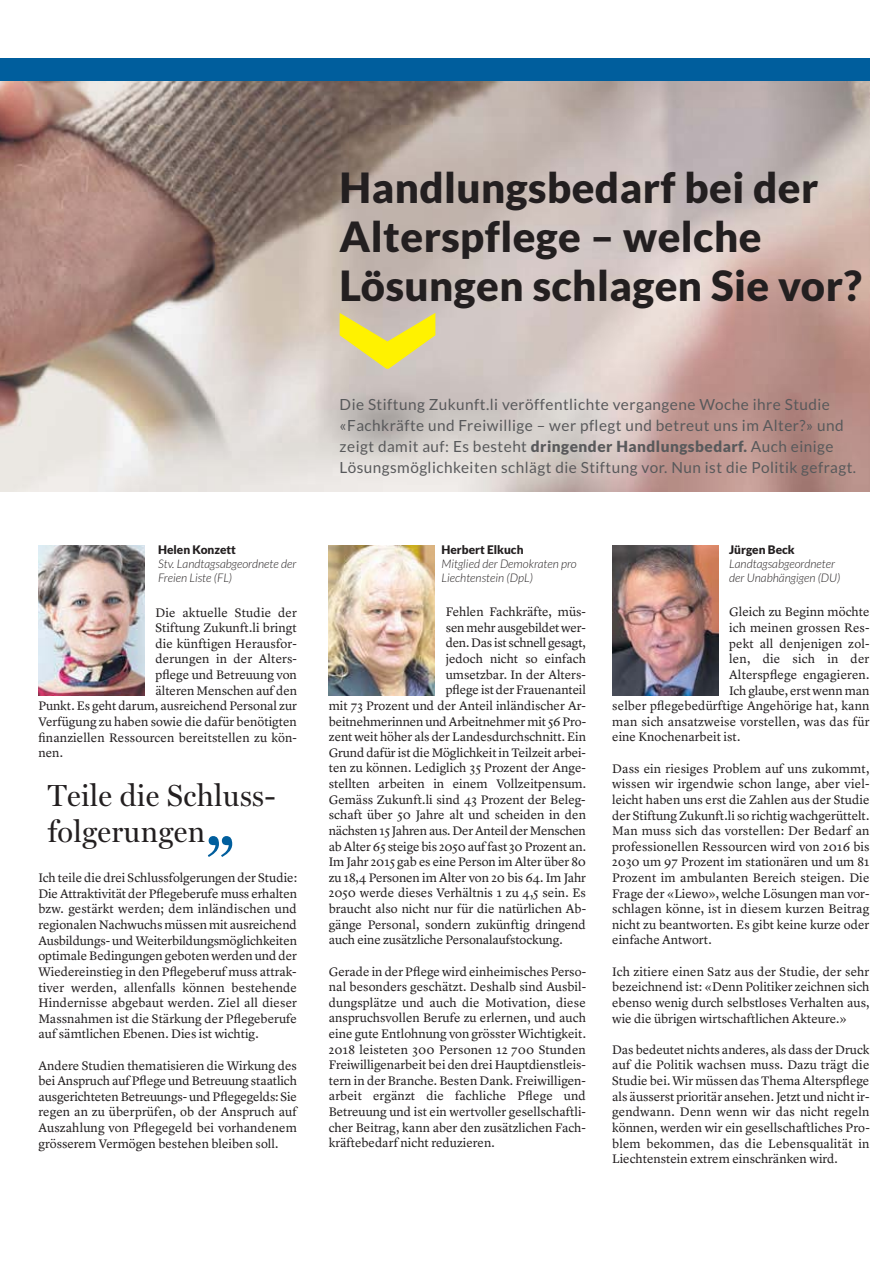
<style>
.page{position:relative;width:893px;height:1263px;background:#fff}
.page>*{position:absolute;margin:0;border:0;box-sizing:border-box;transform-origin:0 0}
.t1{font:80.85px "Miller Display";color:#005e9d}
.t2{font:900 41.85px/48.9px "Lato";letter-spacing:.01em;color:#231f20}
.t3{font:30.75px/36.3px "Miller Display";letter-spacing:.01em;color:#231f20}
.t4{font:15.3px/21px "Lato";letter-spacing:.03em;color:#58595b}
.t5{font:12.9px/15.6px "Lyon Text";color:#231f20;text-align:justify}
.t6{font:12.9px "Lyon Text";letter-spacing:-.02em;color:#231f20}
.t7{font:italic 300 11.85px/14.2px "Lato";color:#231f20}
.t8{font:900 11.85px "Lato";color:#231f20}
.s1{font-weight:900}
</style>
<div class="page">
<img style="left:0;top:81px;width:869px;height:411px">
<div style="left:0;top:58px;width:869px;height:23px;background:#005e9d"></div>
<svg style="left:339px;top:313px;width:96px;height:56px;background:#e2d768"></svg>
<img style="left:329px;top:545px;width:105px;height:150px">
<img style="left:38px;top:545px;width:106px;height:150px">
<img style="left:612px;top:545px;width:106px;height:150px">
<h2 class="t2" style="left:339px;top:167px;width:523px">Handlungsbedarf bei der<br>Alterspflege – welche<br>Lösungen schlagen Sie vor?</h2>
<p class="t8" style="left:158px;top:545px;width:79px">Helen Konzett</p>
<p class="t7" style="left:158px;top:558px;width:140px">Stv. Landtagsabgeordnete der<br>Freien Liste (FL)</p>
<p class="t5" style="left:155px;top:605px;width:143px">Die aktuelle Studie der</p>
<p class="t5" style="left:155px;top:621px;width:143px">Stiftung Zukunft.li bringt</p>
<p class="t5" style="left:155px;top:637px;width:143px">die künftigen Herausfor-</p>
<p class="t5" style="left:155px;top:652px;width:143px">derungen in der Alters-</p>
<p class="t5" style="left:155px;top:668px;width:143px">pflege und Betreuung von</p>
<p class="t5" style="left:155px;top:683px;width:143px">älteren Menschen auf den</p>
<p class="t5" style="left:38px;top:699px;width:260px">Punkt. Es geht darum, ausreichend Personal zur</p>
<p class="t5" style="left:38px;top:715px;width:260px">Verfügung zu haben sowie die dafür benötigten</p>
<p class="t5" style="left:38px;top:730px;width:260px">finanziellen Ressourcen bereitstellen zu kön-</p>
<p class="t5" style="left:38px;top:746px;width:26px">nen.</p>
<h3 class="t3" style="left:48px;top:780px;width:229px">Teile die Schluss&shy;folgerungen</h3>
<h1 class="t1" style="left:205px;top:837px;width:29px">”</h1>
<p class="t5" style="left:38px;top:871px;width:260px">Ich teile die drei Schlussfolgerungen der Studie:<br>Die Attraktivität der Pflegeberufe muss erhalten bzw. gestärkt werden; dem inländischen und regionalen Nachwuchs müssen mit ausreichend Ausbildungs- und Weiterbildungsmöglichkeiten optimale Bedingungen geboten werden und der Wiedereinstieg in den Pflegeberuf muss attrak&shy;tiver werden, allenfalls können bestehende Hindernisse abgebaut werden. Ziel all dieser Massnahmen ist die Stärkung der Pflegeberufe auf sämtlichen Ebenen. Dies ist wichtig.</p>
<p class="t5" style="left:38px;top:1058px;width:260px">Andere Studien thematisieren die Wirkung des bei Anspruch auf Pflege und Betreuung staatlich ausgerichteten Betreuungs- und Pflegegelds: Sie regen an zu überprüfen, ob der Anspruch auf Auszahlung von Pflegegeld bei vorhandenem grösserem Vermögen bestehen bleiben soll.</p>
<p class="t4" style="left:339px;top:395px;width:518px">Die Stiftung Zukunft.li veröffentlichte vergangene Woche ihre Studie «Fachkräfte und Freiwillige – wer pflegt und betreut uns im Alter?» und zeigt damit auf: Es besteht <span class="s1">dringender Handlungsbedarf.</span> Auch einige Lösungsmöglichkeiten schlägt die Stiftung vor. Nun ist die Politik gefragt.</p>
<p class="t8" style="left:441px;top:545px;width:84px">Herbert Elkuch</p>
<p class="t7" style="left:441px;top:558px;width:137px">Mitglied der Demokraten pro<br>Liechtenstein (DpL)</p>
<p class="t5" style="left:446px;top:605px;width:142px">Fehlen Fachkräfte, müs-</p>
<p class="t5" style="left:446px;top:621px;width:142px">sen mehr ausgebildet wer-</p>
<p class="t6" style="left:446px;top:637px;width:142px">den. Das ist schnell ge sagt,</p>
<p class="t5" style="left:446px;top:652px;width:142px">jedoch nicht so einfach</p>
<p class="t5" style="left:446px;top:667px;width:142px">um setzbar. In der Alters-</p>
<p class="t5" style="left:446px;top:683px;width:142px">pflege ist der Frauenanteil</p>
<p class="t5" style="left:329px;top:699px;width:258px">mit 73 Prozent und der Anteil inländischer Ar-</p>
<p class="t5" style="left:329px;top:714px;width:259px">beitnehmerinnen und Arbeitnehmer mit 56 Pro-</p>
<p class="t5" style="left:329px;top:730px;width:259px">zent weit höher als der Landesdurchschnitt. Ein</p>
<p class="t5" style="left:329px;top:746px;width:259px">Grund dafür ist die Möglichkeit in Teilzeit arbei-</p>
<p class="t5" style="left:329px;top:761px;width:259px">ten zu können. Lediglich 35 Prozent der Ange-</p>
<p class="t5" style="left:329px;top:777px;width:259px">stellten arbeiten in einem Vollzeitpensum.</p>
<p class="t5" style="left:329px;top:792px;width:258px">Gemäss Zukunft.li sind 43 Prozent der Beleg-</p>
<p class="t5" style="left:329px;top:808px;width:259px">schaft über 50 Jahre alt und scheiden in den</p>
<p class="t5" style="left:329px;top:824px;width:259px">nächsten 15 Jahren aus. Der Anteil der Menschen</p>
<p class="t5" style="left:329px;top:839px;width:259px">ab Alter 65 steige bis 2050 auf fast 30 Prozent an.</p>
<p class="t5" style="left:329px;top:855px;width:259px">Im Jahr 2015 gab es eine Person im Alter über 80</p>
<p class="t5" style="left:329px;top:871px;width:259px">zu 18,4 Personen im Alter von 20 bis 64. Im Jahr</p>
<p class="t5" style="left:329px;top:886px;width:259px">2050 werde dieses Verhältnis 1 zu 4,5 sein. Es</p>
<p class="t5" style="left:329px;top:902px;width:259px">braucht also nicht nur für die natürlichen Ab-</p>
<p class="t5" style="left:329px;top:917px;width:259px">gänge Personal, sondern zukünftig dringend</p>
<p class="t5" style="left:329px;top:933px;width:235px">auch eine zusätzliche Personalaufstockung.</p>
<p class="t5" style="left:329px;top:964px;width:259px">Gerade in der Pflege wird einheimisches Perso&shy;nal besonders geschätzt. Deshalb sind Ausbil&shy;dungsplätze und auch die Motivation, diese anspruchsvollen Berufe zu erlernen, und auch eine gute Entlohnung von grösster Wichtigkeit.<br>2018 leisteten 300 Personen 12 700 Stunden Freiwilligenarbeit bei den drei Hauptdienstleis&shy;tern in der Branche. Besten Dank. Freiwilligen&shy;arbeit ergänzt die fachliche Pflege und Betreuung und ist ein wertvoller gesellschaftli&shy;cher Beitrag, kann aber den zusätzlichen Fach&shy;kräftebedarf nicht reduzieren.</p>
<p class="t8" style="left:729px;top:545px;width:67px">Jürgen Beck</p>
<p class="t7" style="left:729px;top:558px;width:113px">Landtagsabgeordneter der Unabhängigen (DU)</p>
<p class="t5" style="left:729px;top:605px;width:142px">Gleich zu Beginn möchte</p>
<p class="t5" style="left:729px;top:621px;width:142px">ich meinen grossen Res-</p>
<p class="t5" style="left:729px;top:636px;width:142px">pekt all denjenigen zol-</p>
<p class="t5" style="left:729px;top:652px;width:142px">len, die sich in der</p>
<p class="t5" style="left:729px;top:668px;width:142px">Alterspflege engagieren.</p>
<p class="t5" style="left:729px;top:683px;width:142px">Ich glaube, erst wenn man</p>
<p class="t5" style="left:612px;top:699px;width:259px">selber pflegebedürftige Angehörige hat, kann</p>
<p class="t5" style="left:612px;top:715px;width:259px">man sich ansatzweise vorstellen, was das für</p>
<p class="t5" style="left:612px;top:730px;width:130px">eine Knochenarbeit ist.</p>
<p class="t5" style="left:612px;top:761px;width:259px">Dass ein riesiges Problem auf uns zukommt, wissen wir irgendwie schon lange, aber viel&shy;leicht haben uns erst die Zahlen aus der Studie der Stiftung Zukunft.li so richtig wachgerüttelt.<br>Man muss sich das vorstellen: Der Bedarf an professionellen Ressourcen wird von 2016 bis 2030 um 97 Prozent im stationären und um 81<br>Prozent im ambulanten Bereich steigen. Die Frage der «Liewo», welche Lösungen man vor&shy;schlagen könne, ist in diesem kurzen Beitrag nicht zu beantworten. Es gibt keine kurze oder einfache Antwort.</p>
<p class="t5" style="left:612px;top:964px;width:259px">Ich zitiere einen Satz aus der Studie, der sehr bezeichnend ist: «Denn Politiker zeichnen sich ebenso wenig durch selbstloses Verhalten aus, wie die übrigen wirtschaftlichen Akteure.»</p>
<p class="t5" style="left:612px;top:1043px;width:259px">Das bedeutet nichts anderes, als dass der Druck auf die Politik wachsen muss. Dazu trägt die Studie bei. Wir müssen das Thema Alterspflege als äusserst prioritär ansehen. Jetzt und nicht ir&shy;gendwann. Denn wenn wir das nicht regeln können, werden wir ein gesellschaftliches Pro&shy;blem bekommen, das die Lebensqualität in Liechtenstein extrem einschränken wird.</p>
</div>
